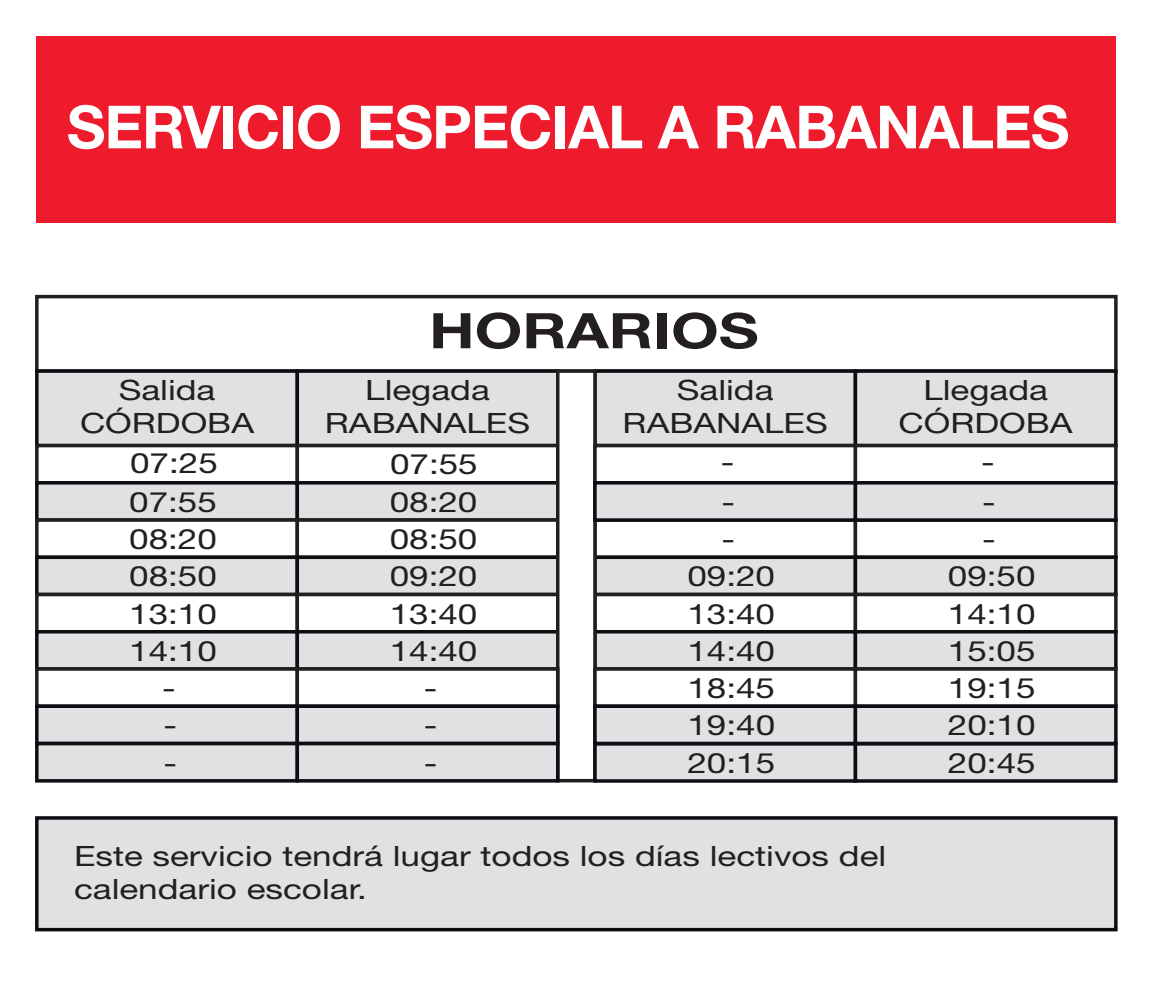
<style>
.page{position:relative;width:1151px;height:993px;background:#fff}
.page>*{position:absolute;margin:0;border:0;box-sizing:border-box;transform-origin:0 0}
.t1{font:700 59.5px "Helvetica Neue";letter-spacing:-.015em;color:#fff}
.t2{font:700 49px "Helvetica Neue";color:#231f20;scale:1.25 1}
.t3{font:28px/33.6px "Helvetica Neue";color:#231f20;text-align:center;scale:1.25 1}
</style>
<div class="page">
<div style="left:35px;top:295px;width:1083px;height:78px;background:#fff;border:4px solid #231f20"></div>
<div style="left:35px;top:369px;width:264px;height:78px;background:#e0e1e3;border:4px solid #0f0c12"></div>
<div style="left:296px;top:369px;width:263px;height:78px;background:#e0e1e3;border:4px solid #0f0c12"></div>
<div style="left:593px;top:369px;width:264px;height:78px;background:#e0e1e3;border:4px solid #0f0c12"></div>
<div style="left:854px;top:369px;width:264px;height:78px;background:#e0e1e3;border:4px solid #0f0c12"></div>
<div style="left:35px;top:443px;width:264px;height:41px;background:#fff;border:4px solid #231f20"></div>
<div style="left:296px;top:443px;width:263px;height:41px;background:#fff;border:4px solid #231f20"></div>
<div style="left:35px;top:481px;width:264px;height:40px;background:#e0e1e3;border:4px solid #0f0c12"></div>
<div style="left:296px;top:481px;width:263px;height:40px;background:#e0e1e3;border:4px solid #0f0c12"></div>
<div style="left:35px;top:518px;width:264px;height:41px;background:#fff;border:4px solid #231f20"></div>
<div style="left:295px;top:518px;width:264px;height:41px;background:#fff;border:4px solid #231f20"></div>
<div style="left:593px;top:518px;width:264px;height:41px;background:#fff;border:4px solid #231f20"></div>
<div style="left:854px;top:518px;width:263px;height:41px;background:#fff;border:4px solid #231f20"></div>
<div style="left:35px;top:555px;width:264px;height:41px;background:#e0e1e3;border:4px solid #0f0c12"></div>
<div style="left:295px;top:555px;width:264px;height:41px;background:#e0e1e3;border:4px solid #0f0c12"></div>
<div style="left:593px;top:555px;width:264px;height:41px;background:#e0e1e3;border:4px solid #0f0c12"></div>
<div style="left:854px;top:555px;width:263px;height:41px;background:#e0e1e3;border:4px solid #0f0c12"></div>
<div style="left:35px;top:592px;width:264px;height:41px;background:#fff;border:4px solid #231f20"></div>
<div style="left:295px;top:592px;width:264px;height:41px;background:#fff;border:4px solid #231f20"></div>
<div style="left:593px;top:592px;width:264px;height:41px;background:#fff;border:4px solid #231f20"></div>
<div style="left:854px;top:592px;width:263px;height:41px;background:#fff;border:4px solid #231f20"></div>
<div style="left:35px;top:629px;width:264px;height:41px;background:#e0e1e3;border:4px solid #0f0c12"></div>
<div style="left:295px;top:629px;width:264px;height:41px;background:#e0e1e3;border:4px solid #0f0c12"></div>
<div style="left:593px;top:629px;width:264px;height:41px;background:#e0e1e3;border:4px solid #0f0c12"></div>
<div style="left:854px;top:629px;width:263px;height:41px;background:#e0e1e3;border:4px solid #0f0c12"></div>
<div style="left:556px;top:369px;width:41px;height:413px;background:#fff;border:4px solid #231f20"></div>
<div style="left:35px;top:667px;width:264px;height:40px;background:#fff;border:4px solid #231f20"></div>
<div style="left:295px;top:667px;width:264px;height:40px;background:#fff;border:4px solid #231f20"></div>
<div style="left:593px;top:667px;width:264px;height:40px;background:#fff;border:4px solid #231f20"></div>
<div style="left:854px;top:667px;width:263px;height:40px;background:#fff;border:4px solid #231f20"></div>
<div style="left:593px;top:443px;width:264px;height:41px;background:#fff;border:4px solid #231f20"></div>
<div style="left:593px;top:481px;width:264px;height:40px;background:#e0e1e3;border:4px solid #0f0c12"></div>
<div style="left:854px;top:443px;width:263px;height:41px;background:#fff;border:4px solid #231f20"></div>
<div style="left:854px;top:481px;width:263px;height:40px;background:#e0e1e3;border:4px solid #0f0c12"></div>
<div style="left:35px;top:815px;width:1082px;height:116px;background:#e0e1e3;border:4px solid #0f0c12"></div>
<div style="left:35px;top:704px;width:264px;height:41px;background:#e0e1e3;border:4px solid #0f0c12"></div>
<div style="left:296px;top:704px;width:263px;height:41px;background:#e0e1e3;border:4px solid #0f0c12"></div>
<div style="left:35px;top:741px;width:264px;height:41px;background:#e0e1e3;border:4px solid #0f0c12"></div>
<div style="left:296px;top:741px;width:263px;height:41px;background:#e0e1e3;border:4px solid #0f0c12"></div>
<div style="left:593px;top:741px;width:264px;height:41px;background:#e0e1e3;border:4px solid #0f0c12"></div>
<div style="left:854px;top:741px;width:264px;height:41px;background:#e0e1e3;border:4px solid #0f0c12"></div>
<div style="left:593px;top:704px;width:264px;height:41px;background:#e0e1e3;border:4px solid #0f0c12"></div>
<div style="left:854px;top:704px;width:264px;height:41px;background:#e0e1e3;border:4px solid #0f0c12"></div>
<div style="left:37px;top:36px;width:1079px;height:186px;background:#ee1b2c"></div>
<p class="t1" style="left:67px;top:90px;width:1004px">SERVICIO ESPECIAL A RABANALES</p>
<p class="t2" style="left:429px;top:300px;width:265px">HORARIOS</p>
<p class="t3" style="left:80px;top:372px;width:141px">Salida<br>CÓRDOBA</p>
<p class="t3" style="left:325px;top:372px;width:166px">Llegada<br>RABANALES</p>
<p class="t3" style="left:623px;top:372px;width:166px">Salida<br>RABANALES</p>
<p class="t3" style="left:899px;top:372px;width:141px">Llegada<br>CÓRDOBA</p>
<p class="t3" style="left:130px;top:446px;width:72px">07:25</p>
<p class="t3" style="left:390px;top:447px;width:72px">07:55</p>
<p class="t3" style="left:721px;top:445px;width:12px">-</p>
<p class="t3" style="left:981px;top:445px;width:12px">-</p>
<p class="t3" style="left:129px;top:484px;width:72px">07:55</p>
<p class="t3" style="left:390px;top:484px;width:72px">08:20</p>
<p class="t3" style="left:722px;top:484px;width:12px">-</p>
<p class="t3" style="left:982px;top:484px;width:12px">-</p>
<p class="t3" style="left:129px;top:521px;width:72px">08:20</p>
<p class="t3" style="left:390px;top:521px;width:72px">08:50</p>
<p class="t3" style="left:722px;top:521px;width:12px">-</p>
<p class="t3" style="left:982px;top:521px;width:12px">-</p>
<p class="t3" style="left:129px;top:559px;width:72px">08:50</p>
<p class="t3" style="left:390px;top:559px;width:72px">09:20</p>
<p class="t3" style="left:687px;top:559px;width:72px">09:20</p>
<p class="t3" style="left:948px;top:559px;width:72px">09:50</p>
<p class="t3" style="left:129px;top:596px;width:72px">13:10</p>
<p class="t3" style="left:390px;top:596px;width:72px">13:40</p>
<p class="t3" style="left:687px;top:596px;width:72px">13:40</p>
<p class="t3" style="left:948px;top:596px;width:72px">14:10</p>
<p class="t3" style="left:129px;top:633px;width:72px">14:10</p>
<p class="t3" style="left:390px;top:633px;width:72px">14:40</p>
<p class="t3" style="left:687px;top:633px;width:72px">14:40</p>
<p class="t3" style="left:948px;top:633px;width:72px">15:05</p>
<p class="t3" style="left:162px;top:670px;width:12px">-</p>
<p class="t3" style="left:424px;top:670px;width:12px">-</p>
<p class="t3" style="left:687px;top:670px;width:72px">18:45</p>
<p class="t3" style="left:948px;top:670px;width:72px">19:15</p>
<p class="t3" style="left:163px;top:708px;width:12px">-</p>
<p class="t3" style="left:424px;top:708px;width:12px">-</p>
<p class="t3" style="left:687px;top:708px;width:72px">19:40</p>
<p class="t3" style="left:948px;top:708px;width:72px">20:10</p>
<p class="t3" style="left:164px;top:745px;width:12px">-</p>
<p class="t3" style="left:424px;top:745px;width:12px">-</p>
<p class="t3" style="left:687px;top:745px;width:72px">20:15</p>
<p class="t3" style="left:948px;top:745px;width:72px">20:45</p>
<p class="t3" style="left:74px;top:838px;width:651px;text-align:left">Este servicio tendrá lugar todos los días lectivos del calendario escolar.</p>
</div>
